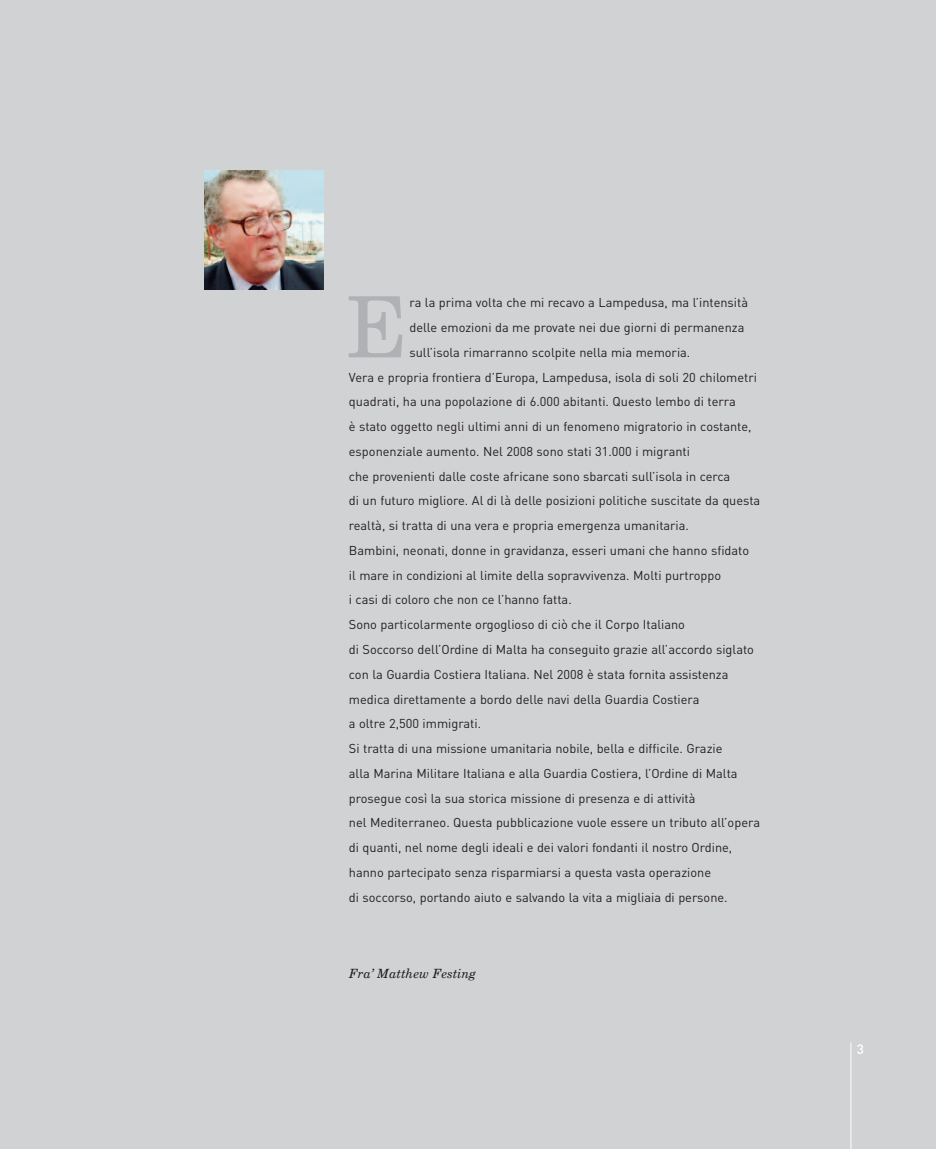
<style>
.page{position:relative;width:936px;height:1149px;background:#fff}
.page>*{position:absolute;margin:0;border:0;box-sizing:border-box;transform-origin:0 0}
.t1{font:84.45px "New Century Schlbk";color:#b0b1b5}
.t2{font:500 13.5px "DIN";color:#fff}
.t3{font:12.75px "DIN";color:#231f20}
.t4{font:italic 12.75px "New Century Schlbk";color:#231f20}
</style>
<div class="page">
<div style="left:0;top:0;width:935px;height:1148px;background:#d1d2d4"></div>
<img style="left:204px;top:170px;width:119px;height:119px">
<hr style="left:850px;top:1042px;width:1px;height:106px;background:#fff">
<h1 class="t1" style="left:346px;top:276px;width:63px">E</h1>
<p class="t3" style="left:409px;top:295px;width:340px">ra la prima volta che mi recavo a Lampedusa, ma l’intensità</p>
<p class="t3" style="left:409px;top:320px;width:336px">delle emozioni da me provate nei due giorni di permanenza</p>
<p class="t3" style="left:409px;top:345px;width:282px">sull’isola rimarranno scolpite nella mia memoria.</p>
<p class="t3" style="left:349px;top:369px;width:409px">Vera e propria frontiera d’Europa, Lampedusa, isola di soli 20 chilometri</p>
<p class="t3" style="left:349px;top:394px;width:388px">quadrati, ha una popolazione di 6.000 abitanti. Questo lembo di terra</p>
<p class="t3" style="left:349px;top:419px;width:404px">è stato oggetto negli ultimi anni di un fenomeno migratorio in costante,</p>
<p class="t3" style="left:349px;top:444px;width:342px">esponenziale aumento. Nel 2008 sono stati 31.000 i migranti</p>
<p class="t3" style="left:349px;top:468px;width:383px">che provenienti dalle coste africane sono sbarcati sull’isola in cerca</p>
<p class="t3" style="left:349px;top:493px;width:413px">di un futuro migliore. Al di là delle posizioni politiche suscitate da questa</p>
<p class="t3" style="left:349px;top:518px;width:341px">realtà, si tratta di una vera e propria emergenza umanitaria.</p>
<p class="t3" style="left:349px;top:543px;width:402px">Bambini, neonati, donne in gravidanza, esseri umani che hanno sfidato</p>
<p class="t3" style="left:349px;top:567px;width:374px">il mare in condizioni al limite della sopravvivenza. Molti purtroppo</p>
<p class="t3" style="left:349px;top:592px;width:224px">i casi di coloro che non ce l’hanno fatta.</p>
<p class="t3" style="left:349px;top:617px;width:337px">Sono particolarmente orgoglioso di ciò che il Corpo Italiano</p>
<p class="t3" style="left:349px;top:642px;width:406px">di Soccorso dell’Ordine di Malta ha conseguito grazie all’accordo siglato</p>
<p class="t3" style="left:349px;top:666px;width:381px">con la Guardia Costiera Italiana. Nel 2008 è stata fornita assistenza</p>
<p class="t3" style="left:349px;top:691px;width:352px">medica direttamente a bordo delle navi della Guardia Costiera</p>
<p class="t3" style="left:349px;top:716px;width:134px">a oltre 2,500 immigrati.</p>
<p class="t3" style="left:349px;top:741px;width:375px">Si tratta di una missione umanitaria nobile, bella e difficile. Grazie</p>
<p class="t3" style="left:349px;top:765px;width:390px">alla Marina Militare Italiana e alla Guardia Costiera, l’Ordine di Malta</p>
<p class="t3" style="left:349px;top:790px;width:348px">prosegue così la sua storica missione di presenza e di attività</p>
<p class="t3" style="left:349px;top:815px;width:412px">nel Mediterraneo. Questa pubblicazione vuole essere un tributo all’opera</p>
<p class="t3" style="left:349px;top:840px;width:385px">di quanti, nel nome degli ideali e dei valori fondanti il nostro Ordine,</p>
<p class="t3" style="left:349px;top:864px;width:363px">hanno partecipato senza risparmiarsi a questa vasta operazione</p>
<p class="t3" style="left:349px;top:889px;width:380px">di soccorso, portando aiuto e salvando la vita a migliaia di persone.</p>
<p class="t4" style="left:349px;top:965px;width:128px">Fra’ Matthew Festing</p>
<p class="t2" style="left:856px;top:1040px;width:9px">3</p>
</div>
